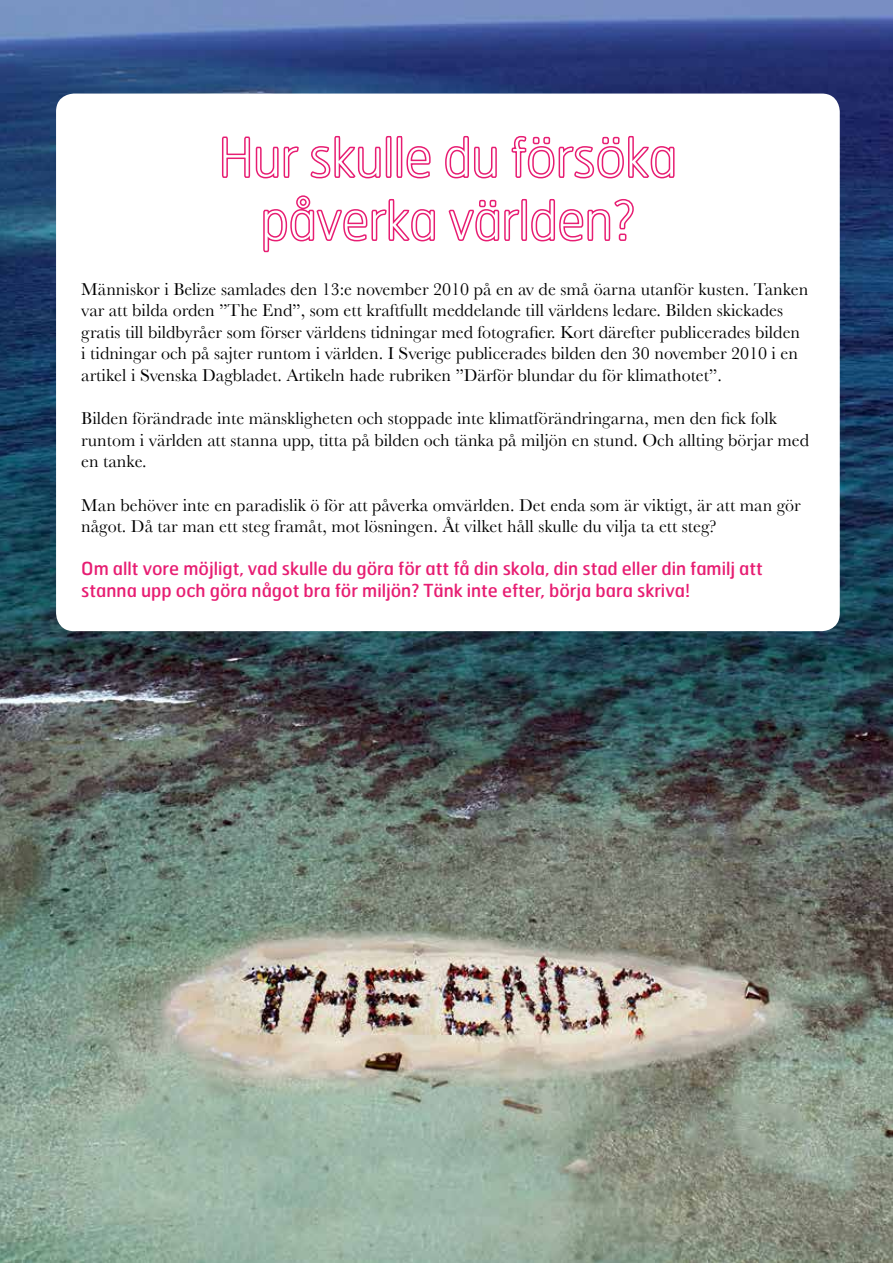
<style>
.page{position:relative;width:893px;height:1263px;background:#fff}
.page>*{position:absolute;margin:0;border:0;box-sizing:border-box;transform-origin:0 0}
.t1{font:100 52.5px/63px "Hermes";color:#fff;text-align:center}
.t2{font:18px/21.6px "Baskerville";color:#000}
.t3{font:18px/21.6px "Hermes";color:#e71d72}
</style>
<div class="page">
<img style="left:0;top:0;width:893px;height:1263px">
<div style="left:56px;top:94px;width:784px;height:537px;background:#fff;border-radius:18px"></div>
<svg style="left:222px;top:136px;width:77px;height:43px"></svg>
<svg style="left:310px;top:135px;width:121px;height:44px"></svg>
<svg style="left:445px;top:135px;width:52px;height:44px"></svg>
<svg style="left:511px;top:135px;width:164px;height:44px"></svg>
<svg style="left:263px;top:195px;width:172px;height:58px"></svg>
<svg style="left:448px;top:198px;width:186px;height:44px"></svg>
<h1 class="t1" style="left:219px;top:125px;width:460px">Hur skulle du försöka påverka världen?</h1>
<p class="t2" style="left:81px;top:278px;width:729px">Människor i Belize samlades den 13:e november 2010 på en av de små öarna utanför kusten. Tanken var att bilda orden ”The End”, som ett kraftfullt meddelande till världens ledare. Bilden skickades gratis till bildbyråer som förser världens tidningar med fotografier. Kort därefter publicerades bilden i tidningar och på sajter runtom i världen. I Sverige publicerades bilden den 30 november 2010 i en artikel i Svenska Dagbladet. Artikeln hade rubriken ”Därför blundar du för klimathotet”.</p>
<p class="t2" style="left:81px;top:407px;width:729px">Bilden förändrade inte mänskligheten och stoppade inte klimatförändringarna, men den fick folk runtom i världen att stanna upp, titta på bilden och tänka på miljön en stund. Och allting börjar med en tanke.</p>
<p class="t2" style="left:81px;top:494px;width:721px">Man behöver inte en paradislik ö för att påverka omvärlden. Det enda som är viktigt, är att man gör något. Då tar man ett steg framåt, mot lösningen. Åt vilket håll skulle du vilja ta ett steg?</p>
<p class="t3" style="left:81px;top:557px;width:683px">Om allt vore möjligt, vad skulle du göra för att få din skola, din stad eller din familj att stanna upp och göra något bra för miljön? Tänk inte efter, börja bara skriva!</p>
</div>
